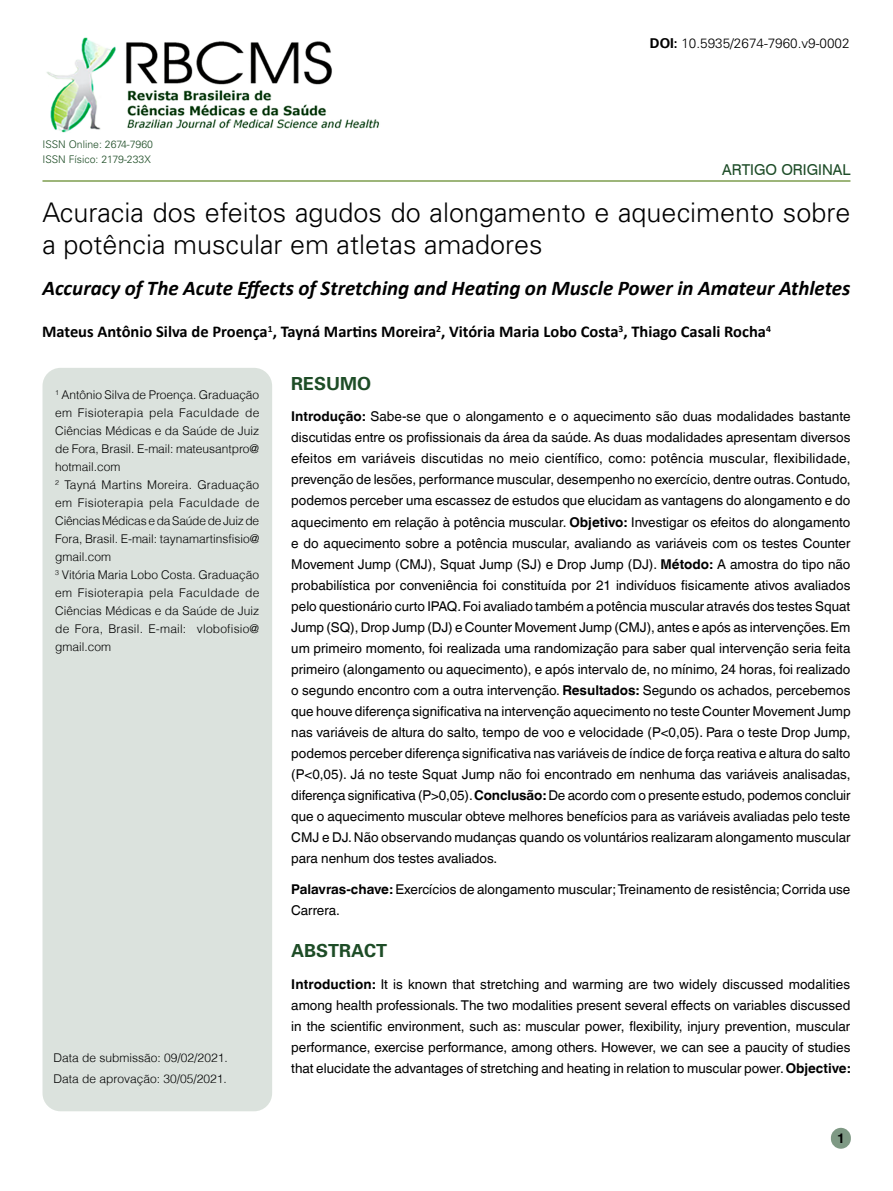
<style>
.page{position:relative;width:893px;height:1191px;background:#fff}
.page>*{position:absolute;margin:0;border:0;box-sizing:border-box;transform-origin:0 0}
.t1{font:300 27px/32.4px "Univers LT Std";color:#000}
.t2{font:italic 700 21px "Calibri";color:#000}
.t3{font:18px "Univers 65 Bold";color:#1d4c26}
.t4{font:700 16.5px "Calibri";color:#000}
.t5{font:15px "Swiss 721 BT";color:#1d4c27}
.t6{font:13.5px/21px "Helvetica World";color:#000;text-align:justify}
.t7{font:300 13.5px "Univers LT Std";color:#000}
.t8{font:700 13.5px "Helvetica World";color:#000}
.t9{font:300 12px/18px "Helvetica";color:#000}
.t10{font:300 10.5px/15px "Univers LT Std";color:#1d4c25}
.s1{font-weight:700}
</style>
<div class="page">
<svg style="left:831px;top:1127px;width:20px;height:21px"></svg>
<div style="left:42px;top:368px;width:230px;height:743px;background:#dbe2dd;border-radius:18px"></div>
<img style="left:46px;top:37px;width:333px;height:96px">
<hr style="left:42px;top:180px;width:808px;height:2px;background:#7e9e4f">
<p class="t7" style="left:650px;top:35px;width:201px"><span class="s1">DOI:</span> 10.5935/2674-7960.v9-0002</p>
<p class="t10" style="left:42px;top:137px;width:112px">ISSN Online: 2674-7960<br>ISSN Físico: 2179-233X</p>
<p class="t5" style="left:722px;top:159px;width:130px">ARTIGO ORIGINAL</p>
<h1 class="t1" style="left:42px;top:196px;width:809px">Acuracia dos efeitos agudos do alongamento e aquecimento sobre a potência muscular em atletas amadores</h1>
<h2 class="t2" style="left:43px;top:273px;width:809px">Accuracy of The Acute Effects of Stretching and Heating on Muscle Power in Amateur Athletes</h2>
<p class="t4" style="left:42px;top:320px;width:730px">Mateus Antônio Silva de Proença<sup>1</sup>, Tayná Martins Moreira<sup>2</sup>, Vitória Maria Lobo Costa<sup>3</sup>, Thiago Casali Rocha<sup>4</sup></p>
<h3 class="t3" style="left:291px;top:373px;width:82px">RESUMO</h3>
<p class="t6" style="left:291px;top:406px;width:561px"><span class="s1">Introdução:</span> Sabe-se que o alongamento e o aquecimento são duas modalidades bastante discutidas entre os profissionais da área da saúde. As duas modalidades apresentam diversos efeitos em variáveis discutidas no meio científico, como: potência muscular, flexibilidade, prevenção de lesões, performance muscular, desempenho no exercício, dentre outras. Contudo, podemos perceber uma escassez de estudos que elucidam as vantagens do alongamento e do aquecimento em relação à potência muscular. <span class="s1">Objetivo:</span> Investigar os efeitos do alongamento e do aquecimento sobre a potência muscular, avaliando as variáveis com os testes Counter Movement Jump (CMJ), Squat Jump (SJ) e Drop Jump (DJ). <span class="s1">Método:</span> A amostra do tipo não probabilística por conveniência foi constituída por 21 indivíduos fisicamente ativos avaliados pelo questionário curto IPAQ. Foi avaliado também a potência muscular através dos testes Squat Jump (SQ), Drop Jump (DJ) e Counter Movement Jump (CMJ), antes e após as intervenções. Em um primeiro momento, foi realizada uma randomização para saber qual intervenção seria feita primeiro (alongamento ou aquecimento), e após intervalo de, no mínimo, 24 horas, foi realizado o segundo encontro com a outra intervenção. <span class="s1">Resultados:</span> Segundo os achados, percebemos que houve diferença significativa na intervenção aquecimento no teste Counter Movement Jump nas variáveis de altura do salto, tempo de voo e velocidade (P&lt;0,05). Para o teste Drop Jump, podemos perceber diferença significativa nas variáveis de índice de força reativa e altura do salto (P&lt;0,05). Já no teste Squat Jump não foi encontrado em nenhuma das variáveis analisadas, diferença significativa (P&gt;0,05). <span class="s1">Conclusão:</span> De acordo com o presente estudo, podemos concluir que o aquecimento muscular obteve melhores benefícios para as variáveis avaliadas pelo teste CMJ e DJ. Não observando mudanças quando os voluntários realizaram alongamento muscular para nenhum dos testes avaliados.</p>
<p class="t6" style="left:291px;top:879px;width:561px"><span class="s1">Palavras-chave:</span> Exercícios de alongamento muscular; Treinamento de resistência; Corrida use<br>Carrera.</p>
<h3 class="t3" style="left:291px;top:940px;width:98px">ABSTRACT</h3>
<p class="t6" style="left:291px;top:973px;width:561px"><span class="s1">Introduction:</span> It is known that stretching and warming are two widely discussed modalities among health professionals. The two modalities present several effects on variables discussed in the scientific environment, such as: muscular power, flexibility, injury prevention, muscular performance, exercise performance, among others. However, we can see a paucity of studies that elucidate the advantages of stretching and heating in relation to muscular power. <span class="s1">Objective:</span></p>
<p class="t9" style="left:55px;top:385px;width:206px"><sup>1</sup> Antônio Silva de Proença. Graduação em Fisioterapia pela Faculdade de<br>Ciências Médicas e da Saúde de Juiz de Fora, Brasil. E-mail: mateusantpro@ hotmail.com<br><sup>2</sup> Tayná Martins Moreira. Graduação em Fisioterapia pela Faculdade de<br>Ciências Médicas e da Saúde de Juiz de<br>Fora, Brasil. E-mail: taynamartinsfisio@ gmail.com<br><sup>3</sup> Vitória Maria Lobo Costa. Graduação em Fisioterapia pela Faculdade de<br>Ciências Médicas e da Saúde de Juiz de Fora, Brasil. E-mail: vlobofisio@ gmail.com</p>
<p class="t9" style="left:54px;top:1047px;width:176px;line-height:21px">Data de submissão: 09/02/2021.<br>Data de aprovação: 30/05/2021.</p>
<p class="t8" style="left:837px;top:1130px;width:9px">1</p>
</div>
